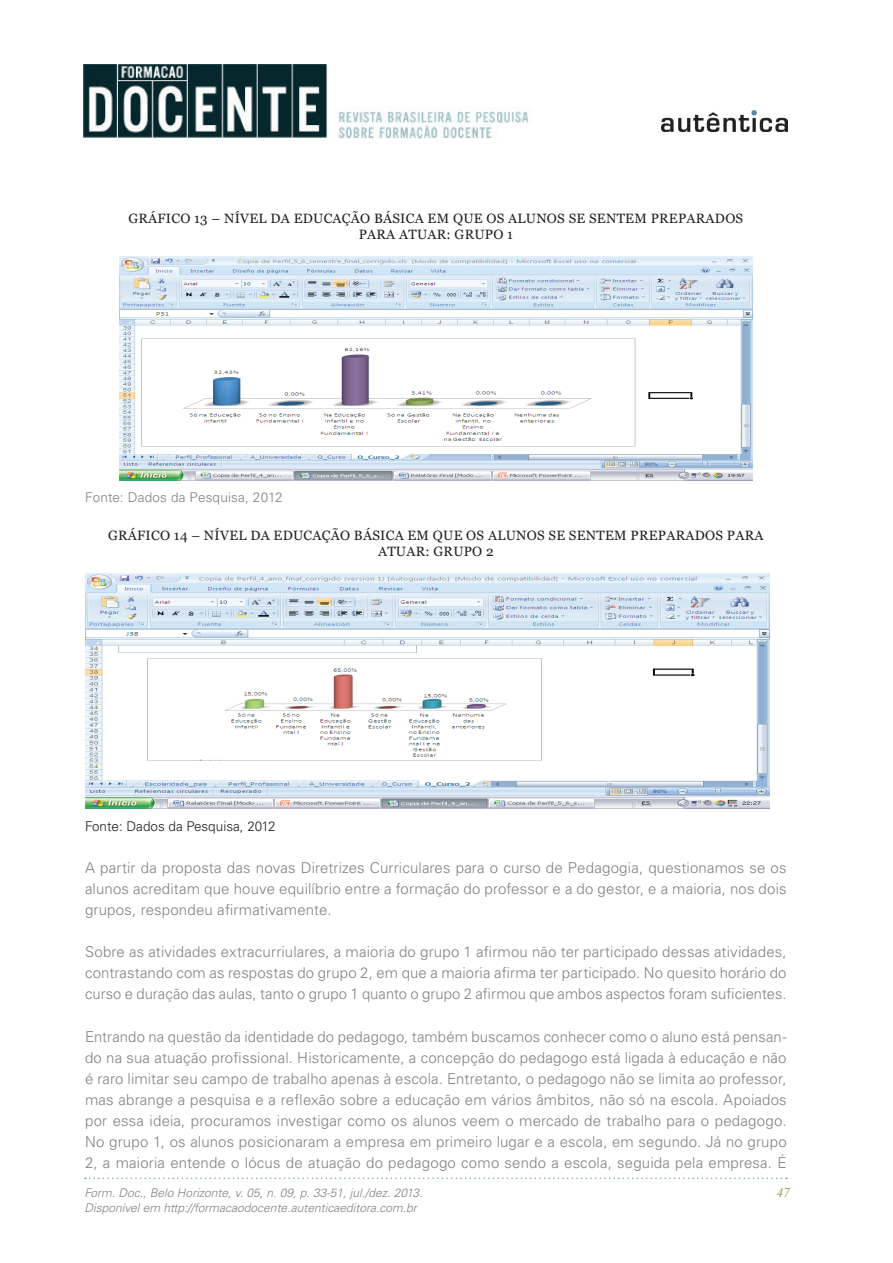
<style>
.page{position:relative;width:893px;height:1263px;background:#fff}
.page>*{position:absolute;margin:0;border:0;box-sizing:border-box;transform-origin:0 0}
.t1{font:300 15px/21px "Univers LT Std";letter-spacing:.01em;color:#808285;text-align:justify}
.t2{font:13.5px/16.2px "Georgia";letter-spacing:.02em;color:#231f20;text-align:center}
.t3{font:300 13.5px "Univers LT Std";letter-spacing:.015em;color:#808285}
.t4{font:300 13.5px "Univers LT Std";color:#231f20}
.t5{font:italic 13.5px "Times New Roman";color:#919f48}
.t6{font:italic 300 12px "Univers LT Std";color:#808285}
</style>
<div class="page">
<img style="left:84px;top:65px;width:445px;height:73px">
<img style="left:661px;top:110px;width:127px;height:22px">
<svg style="left:85px;top:1177px;width:702px;height:2px"></svg>
<img style="left:120px;top:257px;width:632px;height:224px">
<img style="left:85px;top:573px;width:684px;height:235px">
<p class="t2" style="left:128px;top:210px;width:616px">GRÁFICO 13 – NÍVEL DA EDUCAÇÃO BÁSICA EM QUE OS ALUNOS SE SENTEM PREPARADOS<br>PARA ATUAR: GRUPO 1</p>
<p class="t3" style="left:85px;top:489px;width:199px">Fonte: Dados da Pesquisa, 2012</p>
<p class="t2" style="left:108px;top:527px;width:657px">GRÁFICO 14 – NÍVEL DA EDUCAÇÃO BÁSICA EM QUE OS ALUNOS SE SENTEM PREPARADOS PARA<br>ATUAR: GRUPO 2</p>
<p class="t4" style="left:85px;top:818px;width:192px">Fonte: Dados da Pesquisa, 2012</p>
<p class="t1" style="left:85px;top:857px;width:703px">A partir da proposta das novas Diretrizes Curriculares para o curso de Pedagogia, questionamos se os alunos acreditam que houve equilíbrio entre a formação do professor e a do gestor, e a maioria, nos dois grupos, respondeu afirmativamente.</p>
<p class="t1" style="left:85px;top:941px;width:703px">Sobre as atividades extracurriulares, a maioria do grupo 1 afirmou não ter participado dessas atividades, contrastando com as respostas do grupo 2, em que a maioria afirma ter participado. No quesito horário do curso e duração das aulas, tanto o grupo 1 quanto o grupo 2 afirmou que ambos aspectos foram suficientes.</p>
<p class="t1" style="left:85px;top:1026px;width:703px">Entrando na questão da identidade do pedagogo, também buscamos conhecer como o aluno está pensan&shy;do na sua atuação profissional. Historicamente, a concepção do pedagogo está ligada à educação e não é raro limitar seu campo de trabalho apenas à escola. Entretanto, o pedagogo não se limita ao professor, mas abrange a pesquisa e a reflexão sobre a educação em vários âmbitos, não só na escola. Apoiados por essa ideia, procuramos investigar como os alunos veem o mercado de trabalho para o pedagogo.<br>No grupo 1, os alunos posicionaram a empresa em primeiro lugar e a escola, em segundo. Já no grupo 2, a maioria entende o lócus de atuação do pedagogo como sendo a escola, seguida pela empresa. É</p>
<p class="t6" style="left:84px;top:1186px;width:340px">Form. Doc., Belo Horizonte, v. 05, n. 09, p. 33-51, jul./dez. 2013.</p>
<p class="t5" style="left:776px;top:1183px;width:15px">47</p>
<p class="t6" style="left:84px;top:1200px;width:334px">Disponível em http://formacaodocente.autenticaeditora.com.br</p>
</div>
